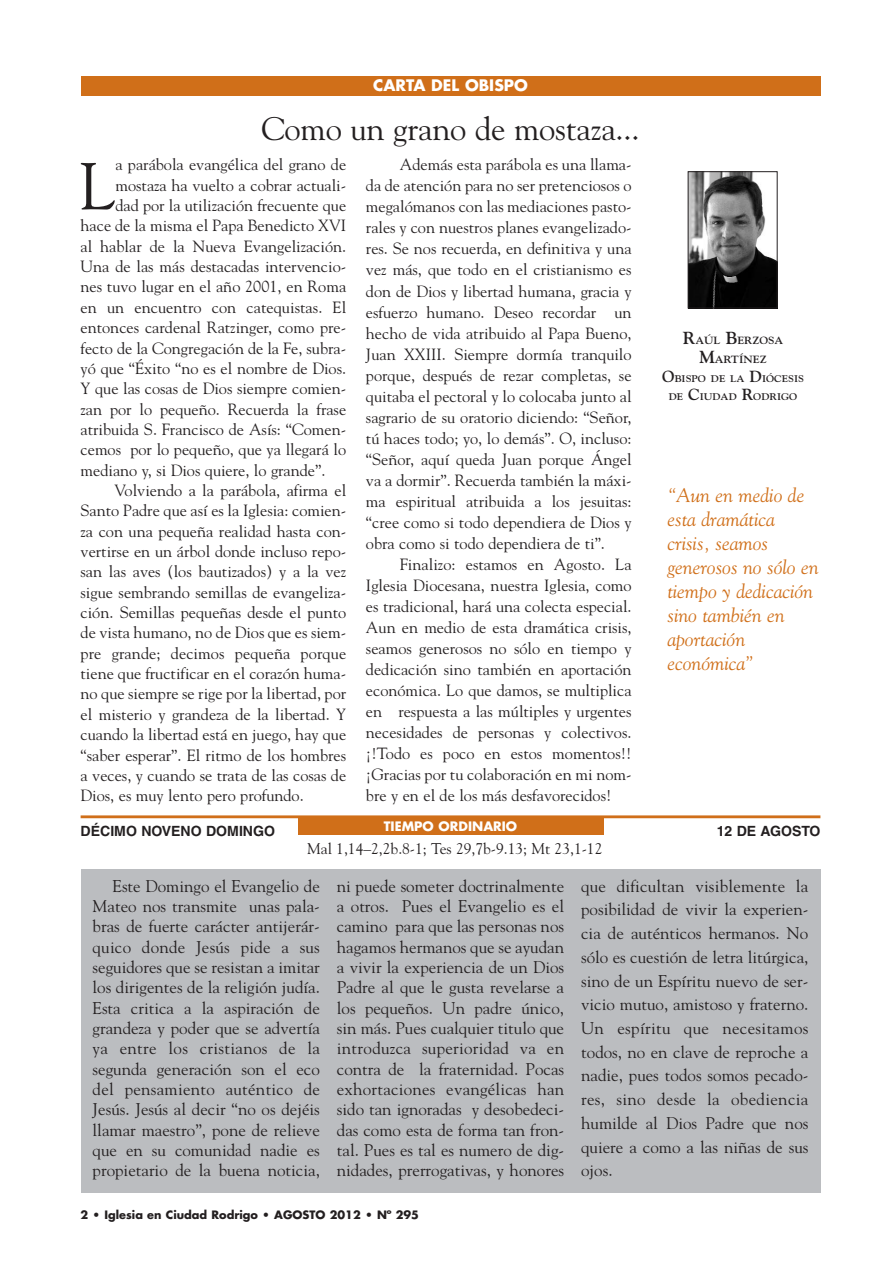
<style>
.page{position:relative;width:893px;height:1263px;background:#fff}
.page>*{position:absolute;margin:0;border:0;box-sizing:border-box;transform-origin:0 0}
.t1{font:65.85px "Goudy";color:#231f20}
.t2{font:32.4px "Goudy";letter-spacing:-.005em;color:#231f20}
.t3{font:italic 19.8px/24px "Goudy";color:#d06f19}
.t4{font:16.95px/20.4px "Goudy";color:#231f20;text-align:justify}
.t5{font:16.2px/21px "Goudy";color:#231f20;text-align:justify}
.t6{font:15.45px "Goudy";color:#231f20}
.t7{font:700 15.45px "Futura";color:#fff}
.t8{font:700 14.1px "Helvetica";color:#231f20}
.t9{font:700 12.75px "Futura";color:#fff}
.t10{font:700 11.25px "Futura";color:#231f20}
.t11{font:700 10.35px/18.8px "Goudy";color:#231f20;text-align:center;scale:1.08 1}
.t12{font:700 9.6px/18.8px "Goudy";color:#231f20;text-align:center;scale:1.08 1}
.s1{font-size:17.4px}
.s2{font-size:16.05px}
</style>
<div class="page">
<div style="left:81px;top:870px;width:739px;height:323px;background:#bbbdc0"></div>
<div style="left:81px;top:76px;width:739px;height:20px;background:#d06f19"></div>
<img style="left:689px;top:173px;width:86px;height:133px">
<div style="left:687px;top:171px;width:90px;height:137px;border:1px solid #231f20"></div>
<hr style="left:81px;top:815px;width:739px;height:3px;background:#d06f19">
<div style="left:297px;top:818px;width:306px;height:16px;background:#d06f19"></div>
<p class="t7" style="left:373px;top:78px;width:156px">CARTA DEL OBISPO</p>
<h2 class="t2" style="left:261px;top:116px;width:380px">Como un grano de mostaza...</h2>
<h1 class="t1" style="left:80px;top:160px;width:37px">L</h1>
<p class="t5" style="left:115px;top:155px;width:232px">a parábola evangélica del grano de</p>
<p class="t5" style="left:115px;top:176px;width:232px">mostaza ha vuelto a cobrar actuali-</p>
<p class="t5" style="left:115px;top:196px;width:232px">dad por la utilización frecuente que</p>
<p class="t5" style="left:81px;top:217px;width:267px">hace de la misma el Papa Benedicto XVI</p>
<p class="t5" style="left:81px;top:237px;width:267px">al hablar de la Nueva Evangelización.</p>
<p class="t5" style="left:81px;top:257px;width:267px">Una de las más destacadas intervencio-</p>
<p class="t5" style="left:81px;top:278px;width:267px">nes tuvo lugar en el año 2001, en Roma</p>
<p class="t5" style="left:81px;top:298px;width:267px">en un encuentro con catequistas. El</p>
<p class="t5" style="left:81px;top:318px;width:267px">entonces cardenal Ratzinger, como pre-</p>
<p class="t5" style="left:81px;top:339px;width:267px">fecto de la Congregación de la Fe, subra-</p>
<p class="t5" style="left:81px;top:359px;width:267px">yó que “Éxito “no es el nombre de Dios.</p>
<p class="t5" style="left:81px;top:379px;width:267px">Y que las cosas de Dios siempre comien-</p>
<p class="t5" style="left:81px;top:400px;width:267px">zan por lo pequeño. Recuerda la frase</p>
<p class="t5" style="left:81px;top:420px;width:267px">atribuida S. Francisco de Asís: “Comen-</p>
<p class="t5" style="left:81px;top:440px;width:267px">cemos por lo pequeño, que ya llegará lo</p>
<p class="t5" style="left:81px;top:461px;width:246px">mediano y, si Dios quiere, lo grande”.</p>
<p class="t5" style="left:114px;top:481px;width:233px">Volviendo a la parábola, afirma el</p>
<p class="t5" style="left:81px;top:501px;width:267px">Santo Padre que así es la Iglesia: comien-</p>
<p class="t5" style="left:81px;top:522px;width:267px">za con una pequeña realidad hasta con-</p>
<p class="t5" style="left:81px;top:542px;width:267px">vertirse en un árbol donde incluso repo-</p>
<p class="t5" style="left:81px;top:563px;width:267px">san las aves (los bautizados) y a la vez</p>
<p class="t5" style="left:81px;top:583px;width:267px">sigue sembrando semillas de evangeliza-</p>
<p class="t5" style="left:81px;top:603px;width:267px">ción. Semillas pequeñas desde el punto</p>
<p class="t5" style="left:81px;top:624px;width:267px">de vista humano, no de Dios que es siem-</p>
<p class="t5" style="left:81px;top:644px;width:267px">pre grande; decimos pequeña porque</p>
<p class="t5" style="left:81px;top:664px;width:267px">tiene que fructificar en el corazón huma-</p>
<p class="t5" style="left:81px;top:685px;width:267px">no que siempre se rige por la libertad, por</p>
<p class="t5" style="left:81px;top:705px;width:267px">el misterio y grandeza de la libertad. Y</p>
<p class="t5" style="left:81px;top:725px;width:267px">cuando la libertad está en juego, hay que</p>
<p class="t5" style="left:81px;top:746px;width:267px">“saber esperar”. El ritmo de los hombres</p>
<p class="t5" style="left:81px;top:766px;width:267px">a veces, y cuando se trata de las cosas de</p>
<p class="t5" style="left:81px;top:786px;width:225px">Dios, es muy lento pero profundo.</p>
<p class="t5" style="left:366px;top:155px;width:267px;text-indent:34px">Además esta parábola es una llama&shy;da de atención para no ser pretenciosos o megalómanos con las mediaciones pasto&shy;rales y con nuestros planes evangelizado&shy;res. Se nos recuerda, en definitiva y una vez más, que todo en el cristianismo es don de Dios y libertad humana, gracia y esfuerzo humano. Deseo recordar un hecho de vida atribuido al Papa Bueno, Juan XXIII. Siempre dormía tranquilo porque, después de rezar completas, se quitaba el pectoral y lo colocaba junto al sagrario de su oratorio diciendo: “Señor, tú haces todo; yo, lo demás”. O, incluso: “Señor, aquí queda Juan porque Ángel va a dormir”. Recuerda también la máxi&shy;ma espiritual atribuida a los jesuitas: “cree como si todo dependiera de Dios y obra como si todo dependiera de ti”.</p>
<p class="t5" style="left:366px;top:555px;width:267px;text-indent:34px">Finalizo: estamos en Agosto. La Iglesia Diocesana, nuestra Iglesia, como es tradicional, hará una colecta especial.<br>Aun en medio de esta dramática crisis, seamos generosos no sólo en tiempo y dedicación sino también en aportación económica. Lo que damos, se multiplica en respuesta a las múltiples y urgentes necesidades de personas y colectivos. ¡!Todo es poco en estos momentos!! ¡Gracias por tu colaboración en mi nom&shy;bre y en el de los más desfavorecidos!</p>
<p class="t11" style="left:682px;top:332px;width:94px"><span class="s1">R</span>AÚL <span class="s1">B</span>ERZOSA<br><span class="s1">M</span>ARTÍNEZ</p>
<p class="t12" style="left:662px;top:370px;width:133px"><span class="s2">O</span>BISPO DE LA <span class="s2">D</span>IÓCESIS<br>DE <span class="s2">C</span>IUDAD <span class="s2">R</span>ODRIGO</p>
<p class="t3" style="left:667px;top:485px;width:153px">“Aun en medio de esta dramática crisis, seamos generosos no sólo en tiempo y dedicación sino también en aportación económica”</p>
<p class="t9" style="left:384px;top:820px;width:135px">TIEMPO ORDINARIO</p>
<p class="t6" style="left:307px;top:843px;width:297px">Mal 1,14–2,2b.8-1; Tes 29,7b-9.13; Mt 23,1-12</p>
<p class="t8" style="left:81px;top:825px;width:196px">DÉCIMO NOVENO DOMINGO</p>
<p class="t8" style="left:716px;top:825px;width:105px">12 DE AGOSTO</p>
<p class="t4" style="left:93px;top:877px;width:229px;text-indent:20px">Este Domingo el Evangelio de Mateo nos transmite unas pala&shy;bras de fuerte carácter antijerár&shy;quico donde Jesús pide a sus seguidores que se resistan a imitar los dirigentes de la religión judía.<br>Esta critica a la aspiración de grandeza y poder que se advertía ya entre los cristianos de la segunda generación son el eco del pensamiento auténtico de Jesús. Jesús al decir “no os dejéis llamar maestro”, pone de relieve que en su comunidad nadie es propietario de la buena noticia,</p>
<p class="t4" style="left:337px;top:877px;width:229px">ni puede someter doctrinalmente a otros. Pues el Evangelio es el camino para que las personas nos hagamos hermanos que se ayudan a vivir la experiencia de un Dios Padre al que le gusta revelarse a los pequeños. Un padre único, sin más. Pues cualquier titulo que introduzca superioridad va en contra de la fraternidad. Pocas exhortaciones evangélicas han sido tan ignoradas y desobedeci&shy;das como esta de forma tan fron&shy;tal. Pues es tal es numero de dig&shy;nidades, prerrogativas, y honores</p>
<p class="t4" style="left:581px;top:875px;width:229px;line-height:23.7px">que dificultan visiblemente la posibilidad de vivir la experien&shy;cia de auténticos hermanos. No sólo es cuestión de letra litúrgica, sino de un Espíritu nuevo de ser&shy;vicio mutuo, amistoso y fraterno.<br>Un espíritu que necesitamos todos, no en clave de reproche a nadie, pues todos somos pecado&shy;res, sino desde la obediencia humilde al Dios Padre que nos quiere a como a las niñas de sus ojos.</p>
<p class="t10" style="left:81px;top:1210px;width:340px">2 • Iglesia en Ciudad Rodrigo • AGOSTO 2012 • Nº 295</p>
</div>
